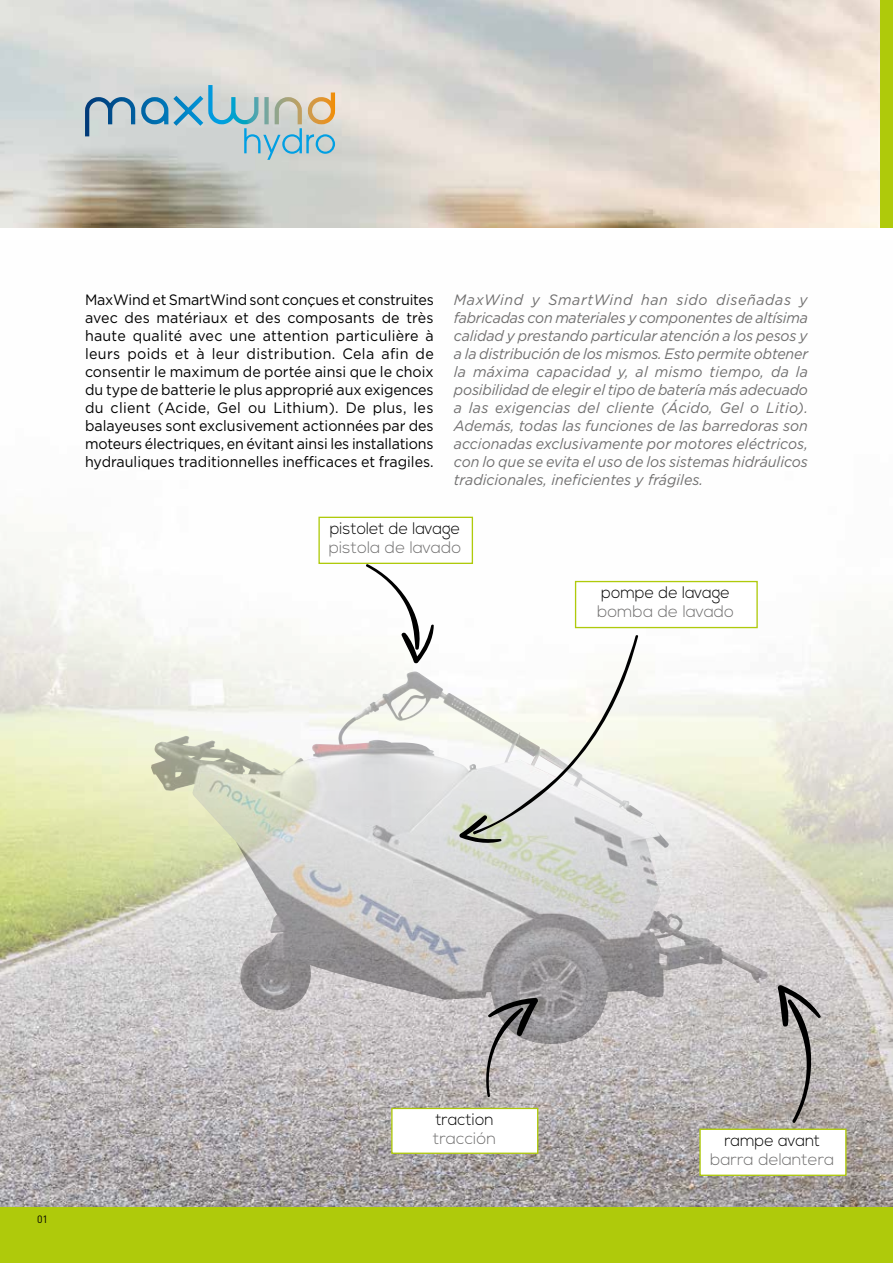
<style>
.page{position:relative;width:893px;height:1263px;background:#fff}
.page>*{position:absolute;margin:0;border:0;box-sizing:border-box;transform-origin:0 0}
.t1{font:300 16.65px "Nexa";color:#706f6f}
.t2{font:300 16.65px "Nexa";color:#000;scale:.95 1}
.t3{font:italic 15px/18px "Gotham";color:#706f6f;text-align:justify;scale:.95 1}
.t4{font:15px/18px "Gotham";color:#000;text-align:justify;scale:.95 1}
.t5{font:10.5px "DIN Pro";color:#000}
</style>
<div class="page">
<img style="left:0;top:516px;width:893px;height:692px">
<img style="left:0;top:0;width:880px;height:227px">
<div style="left:880px;top:0;width:13px;height:227px;background:#afca0b"></div>
<div style="left:0;top:1208px;width:893px;height:55px;background:#afca0b"></div>
<svg style="left:365px;top:564px;width:69px;height:100px"></svg>
<svg style="left:84px;top:84px;width:252px;height:76px;background:#b8c8cb"></svg>
<img style="left:151px;top:671px;width:400px;height:373px">
<div style="left:391px;top:1108px;width:147px;height:46px;background:#fff;border:1px solid #afca0b"></div>
<svg style="left:777px;top:984px;width:44px;height:140px;background:#9c9896"></svg>
<div style="left:699px;top:1128px;width:147px;height:48px;background:#fff;border:1px solid #afca0b"></div>
<svg style="left:482px;top:998px;width:57px;height:100px;background:#9e9a9b"></svg>
<div style="left:318px;top:517px;width:155px;height:47px;background:#fff;border:1px solid #afca0b"></div>
<svg style="left:459px;top:634px;width:179px;height:211px"></svg>
<div style="left:575px;top:581px;width:183px;height:47px;background:#fff;border:1px solid #afca0b"></div>
<p class="t4" style="left:85px;top:291px;width:369px">MaxWind et SmartWind sont conçues et construites avec des matériaux et des composants de très haute qualité avec une attention particulière à leurs poids et à leur distribution. Cela afin de consentir le maximum de portée ainsi que le choix du type de batterie le plus approprié aux exigences du client (Acide, Gel ou Lithium). De plus, les balayeuses sont exclusivement actionnées par des moteurs électriques, en évitant ainsi les installations hydrauliques traditionnelles inefficaces et fragiles.</p>
<p class="t3" style="left:454px;top:291px;width:374px">MaxWind y SmartWind han sido diseñadas y fabricadas con materiales y componentes de altísima calidad y prestando particular atención a los pesos y a la distribución de los mismos. Esto permite obtener la máxima capacidad y, al mismo tiempo, da la posibilidad de elegir el tipo de batería más adecuado a las exigencias del cliente (Ácido, Gel o Litio).<br>Además, todas las funciones de las barredoras son accionadas exclusivamente por motores eléctricos, con lo que se evita el uso de los sistemas hidráulicos tradicionales, ineficientes y frágiles.</p>
<p class="t2" style="left:330px;top:519px;width:139px">pistolet de lavage</p>
<p class="t1" style="left:329px;top:537px;width:134px">pistola de lavado</p>
<p class="t2" style="left:601px;top:583px;width:137px">pompe de lavage</p>
<p class="t1" style="left:597px;top:602px;width:139px">bomba de lavado</p>
<p class="t5" style="left:37px;top:1212px;width:12px">01</p>
<p class="t2" style="left:435px;top:1110px;width:63px">traction</p>
<p class="t1" style="left:433px;top:1129px;width:65px">tracción</p>
<p class="t2" style="left:724px;top:1131px;width:102px">rampe avant</p>
<p class="t1" style="left:710px;top:1149px;width:126px">barra delantera</p>
</div>
